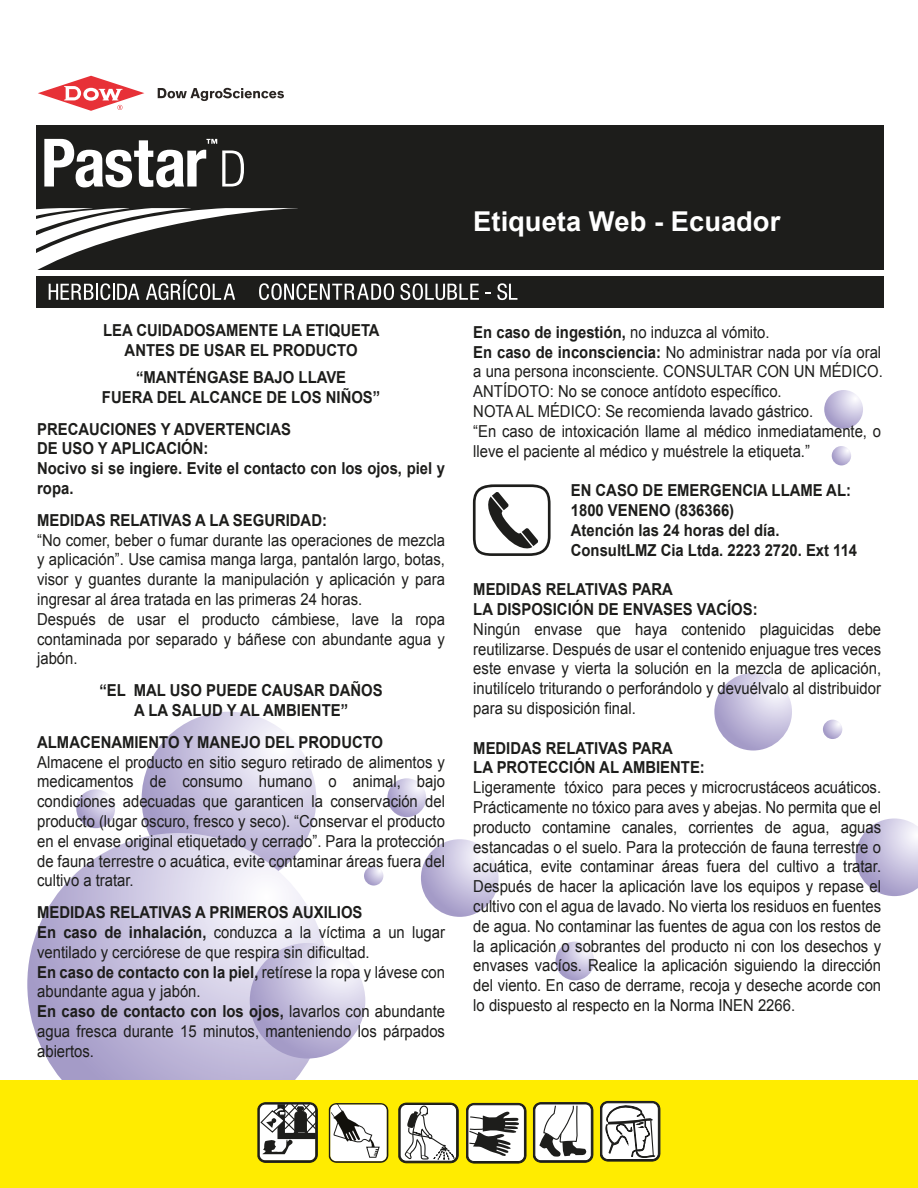
<style>
.page{position:relative;width:918px;height:1188px;background:#fff}
.page>*{position:absolute;margin:0;border:0;box-sizing:border-box;transform-origin:0 0}
.t1{font:700 27.3px "Arial";color:#fff}
.t2{font:16.5px/19.8px "Arial";color:#1d1d1b;scale:.9 1}
.t3{font:700 16.5px/19.8px "Arial";color:#1d1d1b;scale:.9 1}
.s1{font-weight:700}
</style>
<div class="page">
<svg style="left:142px;top:712px;width:174px;height:174px;background:#cdc8e2"></svg>
<svg style="left:27px;top:833px;width:303px;height:302px;background:#cac4df"></svg>
<svg style="left:250px;top:943px;width:115px;height:116px;background:#c7c1de"></svg>
<svg style="left:421px;top:839px;width:78px;height:78px;background:#c8c2df"></svg>
<svg style="left:714px;top:673px;width:78px;height:78px;background:#c8c2df"></svg>
<svg style="left:856px;top:818px;width:62px;height:78px"></svg>
<svg style="left:387px;top:778px;width:39px;height:39px"></svg>
<svg style="left:556px;top:942px;width:38px;height:38px"></svg>
<svg style="left:76px;top:789px;width:39px;height:39px"></svg>
<svg style="left:824px;top:390px;width:39px;height:39px"></svg>
<svg style="left:832px;top:446px;width:19px;height:19px"></svg>
<svg style="left:823px;top:720px;width:19px;height:19px"></svg>
<svg style="left:364px;top:866px;width:19px;height:20px"></svg>
<div style="left:0;top:1081px;width:918px;height:107px;background:#ffec00"></div>
<svg style="left:473px;top:484px;width:78px;height:72px"></svg>
<svg style="left:329px;top:1103px;width:59px;height:60px;background:#cac9c2"></svg>
<svg style="left:600px;top:1101px;width:60px;height:61px;background:#b8b8b2"></svg>
<svg style="left:466px;top:1103px;width:60px;height:60px;background:#a2a29f"></svg>
<svg style="left:533px;top:1102px;width:60px;height:60px;background:#bbbab7"></svg>
<svg style="left:399px;top:1103px;width:59px;height:60px;background:#c5c5c2"></svg>
<svg style="left:258px;top:1103px;width:60px;height:59px;background:#9a9995"></svg>
<div style="left:37px;top:125px;width:847px;height:182px;background:#1d1d1b"></div>
<div style="left:36px;top:270px;width:852px;height:6px;background:#fff"></div>
<svg style="left:158px;top:88px;width:126px;height:13px"></svg>
<svg style="left:38px;top:76px;width:106px;height:35px"></svg>
<svg style="left:400px;top:283px;width:79px;height:17px"></svg>
<svg style="left:485px;top:292px;width:6px;height:2px"></svg>
<svg style="left:497px;top:283px;width:20px;height:17px"></svg>
<svg style="left:36px;top:208px;width:358px;height:92px"></svg>
<svg style="left:44px;top:139px;width:200px;height:48px"></svg>
<h1 class="t1" style="left:473px;top:203px;width:309px">Etiqueta Web - Ecuador</h1>
<p class="t3" style="left:103px;top:321px;width:309px;text-align:center">LEA CUIDADOSAMENTE LA ETIQUETA<br>ANTES DE USAR EL PRODUCTO</p>
<p class="t3" style="left:102px;top:368px;width:311px;text-align:center">“MANTÉNGASE BAJO LLAVE<br>FUERA DEL ALCANCE DE LOS NIÑOS”</p>
<p class="t3" style="left:37px;top:419px;width:455px">PRECAUCIONES Y ADVERTENCIAS<br>DE USO Y APLICACIÓN:<br>Nocivo si se ingiere. Evite el contacto con los ojos, piel y ropa.</p>
<p class="t3" style="left:37px;top:511px;width:324px">MEDIDAS RELATIVAS A LA SEGURIDAD:</p>
<p class="t2" style="left:37px;top:530px;width:455px">“No comer, beber o fumar durante las operaciones de mezcla y aplicación”. Use camisa manga larga, pantalón largo, botas, visor y guantes durante la manipulación y aplicación y para ingresar al área tratada en las primeras 24 horas.<br>Después de usar el producto cámbiese, lave la ropa contaminada por separado y báñese con abundante agua y jabón.</p>
<p class="t3" style="left:99px;top:681px;width:316px;text-align:center">“EL MAL USO PUEDE CAUSAR DAÑOS<br>A LA SALUD Y AL AMBIENTE”</p>
<p class="t3" style="left:37px;top:733px;width:386px">ALMACENAMIENTO Y MANEJO DEL PRODUCTO</p>
<p class="t2" style="left:37px;top:752px;width:455px;text-align:justify">Almacene el producto en sitio seguro retirado de alimentos y medicamentos de consumo humano o animal, bajo condiciones adecuadas que garanticen la conservación del producto (lugar oscuro, fresco y seco). “Conservar el producto en el envase original etiquetado y cerrado”. Para la protección de fauna terrestre o acuática, evite contaminar áreas fuera del cultivo a tratar.</p>
<p class="t2" style="left:37px;top:903px;width:455px"><span class="s1">MEDIDAS RELATIVAS A PRIMEROS AUXILIOS<br>En caso de inhalación,</span> conduzca a la víctima a un lugar ventilado y cerciórese de que respira sin dificultad.<br><span class="s1">En caso de contacto con la piel,</span> retírese la ropa y lávese con abundante agua y jabón.<br><span class="s1">En caso de contacto con los ojos,</span> lavarlos con abundante agua fresca durante 15 minutos, manteniendo los párpados abiertos.</p>
<p class="t2" style="left:473px;top:322px;width:457px"><span class="s1">En caso de ingestión,</span> no induzca al vómito.<br><span class="s1">En caso de inconsciencia:</span> No administrar nada por vía oral a una persona inconsciente. CONSULTAR CON UN MÉDICO.<br>ANTÍDOTO: No se conoce antídoto específico.<br>NOTA AL MÉDICO: Se recomienda lavado gástrico.<br>“En caso de intoxicación llame al médico inmediatamente, o lleve el paciente al médico y muéstrele la etiqueta.”</p>
<p class="t3" style="left:571px;top:481px;width:320px">EN CASO DE EMERGENCIA LLAME AL:<br>1800 VENENO (836366)<br>Atención las 24 horas del día.<br>ConsultLMZ Cia Ltda. 2223 2720. Ext 114</p>
<p class="t3" style="left:473px;top:580px;width:318px">MEDIDAS RELATIVAS PARA<br>LA DISPOSICIÓN DE ENVASES VACÍOS:</p>
<p class="t2" style="left:473px;top:619px;width:455px;text-align:justify">Ningún envase que haya contenido plaguicidas debe reutilizarse. Después de usar el contenido enjuague tres veces este envase y vierta la solución en la mezcla de aplicación, inutilícelo triturando o perforándolo y devuélvalo al distribuidor para su disposición final.</p>
<p class="t3" style="left:473px;top:738px;width:259px">MEDIDAS RELATIVAS PARA<br>LA PROTECCIÓN AL AMBIENTE:</p>
<p class="t2" style="left:473px;top:778px;width:455px;text-align:justify">Ligeramente tóxico para peces y microcrustáceos acuáticos.<br>Prácticamente no tóxico para aves y abejas. No permita que el producto contamine canales, corrientes de agua, aguas estancadas o el suelo. Para la protección de fauna terrestre o acuática, evite contaminar áreas fuera del cultivo a tratar.<br>Después de hacer la aplicación lave los equipos y repase el cultivo con el agua de lavado. No vierta los residuos en fuentes de agua. No contaminar las fuentes de agua con los restos de la aplicación o sobrantes del producto ni con los desechos y envases vacíos. Realice la aplicación siguiendo la dirección del viento. En caso de derrame, recoja y deseche acorde con lo dispuesto al respecto en la Norma INEN 2266.</p>
</div>
